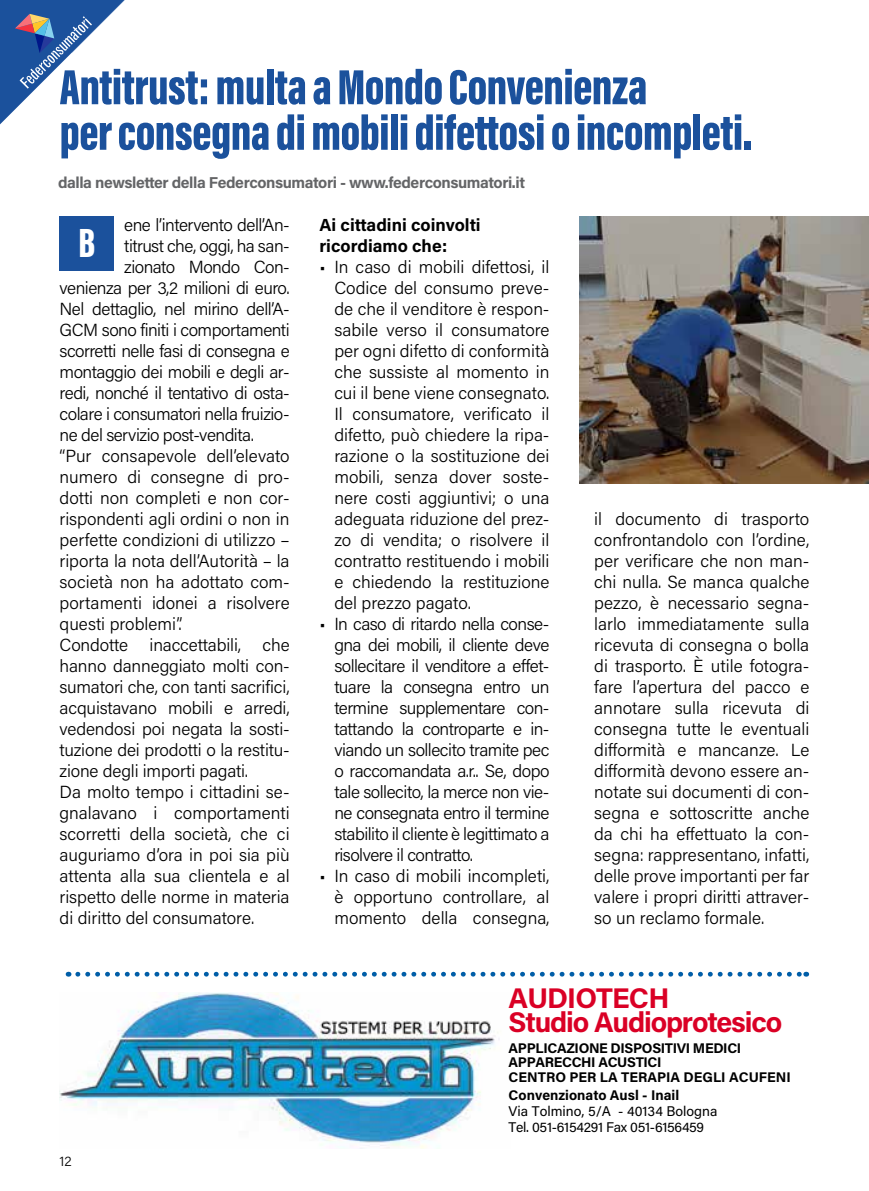
<style>
.page{position:relative;width:869px;height:1191px;background:#fff}
.page>*{position:absolute;margin:0;border:0;box-sizing:border-box;transform-origin:0 0}
.t1{font:900 50.75px/45.5px "Acumin Pro Extra Cond";letter-spacing:-.01em;color:#1b519c}
.t2{font:900 42px "Acumin Pro Extra Cond";color:#fff}
.t3{font:700 28.53px/24px "Acumin Pro";letter-spacing:-.04em;color:#da0025}
.t4{font:300 17.5px/21px "Acumin Pro";letter-spacing:-.005em;color:#000;text-align:justify}
.t5{font:300 17.5px "Acumin Pro";letter-spacing:-.03em;color:#000}
.t6{font:700 17.5px/21px "Acumin Pro";color:#000}
.t7{font:700 15.75px "Acumin Pro";letter-spacing:-.025em;color:#646567}
.t8{font:14px/15.8px "Acumin Pro";letter-spacing:-.02em;color:#000}
.t9{font:700 14px/18.2px "Acumin Pro";color:#000}
.t10{font:700 14px/13.7px "Acumin Pro";letter-spacing:-.025em;color:#000}
.t11{font:300 14px "Acumin Pro";color:#000}
</style>
<div class="page">
<svg style="left:0;top:0;width:124px;height:124px"></svg>
<div style="left:60px;top:216px;width:54px;height:55px;background:#1b519c"></div>
<svg style="left:78px;top:971px;width:728px;height:5px"></svg>
<img style="left:60px;top:992px;width:438px;height:156px">
<img style="left:579px;top:216px;width:289px;height:268px">
<h1 class="t1" style="left:60px;top:64px;width:694px">Antitrust: multa a Mondo Convenienza<br>per consegna di mobili difettosi o incompleti.</h1>
<p class="t7" style="left:58px;top:171px;width:468px">dalla newsletter della Federconsumatori - www.federconsumatori.it</p>
<p class="t5" style="left:124px;top:213px;width:167px">ene l’intervento dell’An-</p>
<p class="t5" style="left:124px;top:234px;width:167px">titrust che, oggi, ha san-</p>
<p class="t5" style="left:124px;top:255px;width:167px">zionato Mondo Con-</p>
<p class="t5" style="left:60px;top:276px;width:231px">venienza per 3,2 milioni di euro.</p>
<p class="t5" style="left:60px;top:297px;width:231px">Nel dettaglio, nel mirino dell’A-</p>
<p class="t5" style="left:60px;top:318px;width:231px">GCM sono finiti i comportamenti</p>
<p class="t5" style="left:60px;top:339px;width:231px">scorretti nelle fasi di consegna e</p>
<p class="t5" style="left:60px;top:360px;width:231px">montaggio dei mobili e degli ar-</p>
<p class="t5" style="left:60px;top:381px;width:231px">redi, nonché il tentativo di osta-</p>
<p class="t5" style="left:60px;top:402px;width:231px">colare i consumatori nella fruizio-</p>
<p class="t5" style="left:60px;top:423px;width:196px">ne del servizio post-vendita.</p>
<p class="t4" style="left:60px;top:445px;width:231px">“Pur consapevole dell’elevato</p>
<p class="t4" style="left:60px;top:466px;width:231px">numero di consegne di pro-</p>
<p class="t4" style="left:60px;top:487px;width:231px">dotti non completi e non cor-</p>
<p class="t4" style="left:60px;top:508px;width:231px">rispondenti agli ordini o non in</p>
<p class="t4" style="left:60px;top:529px;width:231px">perfette condizioni di utilizzo –</p>
<p class="t4" style="left:60px;top:550px;width:231px">riporta la nota dell’Autorità – la</p>
<p class="t4" style="left:60px;top:571px;width:231px">società non ha adottato com-</p>
<p class="t4" style="left:60px;top:592px;width:231px">portamenti idonei a risolvere</p>
<p class="t4" style="left:60px;top:613px;width:124px">questi problemi”.</p>
<p class="t4" style="left:60px;top:634px;width:231px">Condotte inaccettabili, che</p>
<p class="t4" style="left:60px;top:655px;width:231px">hanno danneggiato molti con-</p>
<p class="t4" style="left:60px;top:676px;width:231px">sumatori che, con tanti sacrifici,</p>
<p class="t4" style="left:60px;top:697px;width:231px">acquistavano mobili e arredi,</p>
<p class="t4" style="left:60px;top:718px;width:231px">vedendosi poi negata la sosti-</p>
<p class="t4" style="left:60px;top:739px;width:231px">tuzione dei prodotti o la restitu-</p>
<p class="t4" style="left:60px;top:760px;width:190px">zione degli importi pagati.</p>
<p class="t4" style="left:60px;top:781px;width:231px">Da molto tempo i cittadini se-</p>
<p class="t4" style="left:60px;top:802px;width:231px">gnalavano i comportamenti</p>
<p class="t4" style="left:60px;top:823px;width:231px">scorretti della società, che ci</p>
<p class="t4" style="left:60px;top:844px;width:231px">auguriamo d’ora in poi sia più</p>
<p class="t4" style="left:60px;top:865px;width:231px">attenta alla sua clientela e al</p>
<p class="t4" style="left:60px;top:886px;width:231px">rispetto delle norme in materia</p>
<p class="t4" style="left:60px;top:907px;width:196px">di diritto del consumatore.</p>
<h2 class="t2" style="left:78px;top:217px;width:18px">B</h2>
<p class="t6" style="left:319px;top:214px;width:163px">Ai cittadini coinvolti ricordiamo che:</p>
<p class="t4" style="left:334px;top:256px;width:216px;text-indent:-15px">• In caso di mobili difettosi, il Codice del consumo preve&shy;de che il venditore è respon&shy;sabile verso il consumatore per ogni difetto di conformità che sussiste al momento in cui il bene viene consegnato.<br>Il consumatore, verificato il difetto, può chiedere la ripa&shy;razione o la sostituzione dei mobili, senza dover soste&shy;nere costi aggiuntivi; o una adeguata riduzione del prez&shy;zo di vendita; o risolvere il contratto restituendo i mobili e chiedendo la restituzione del prezzo pagato.</p>
<p class="t4" style="left:334px;top:613px;width:216px;text-indent:-15px">• In caso di ritardo nella conse&shy;gna dei mobili, il cliente deve sollecitare il venditore a effet&shy;tuare la consegna entro un termine supplementare con&shy;tattando la controparte e in&shy;viando un sollecito tramite pec o raccomandata a.r.. Se, dopo tale sollecito, la merce non vie&shy;ne consegnata entro il termine stabilito il cliente è legittimato a risolvere il contratto.</p>
<p class="t4" style="left:334px;top:865px;width:216px;text-indent:-15px">• In caso di mobili incompleti, è opportuno controllare, al momento della consegna,</p>
<p class="t4" style="left:594px;top:508px;width:216px">il documento di trasporto confrontandolo con l’ordine, per verificare che non man&shy;chi nulla. Se manca qualche pezzo, è necessario segna&shy;larlo immediatamente sulla ricevuta di consegna o bolla di trasporto. È utile fotogra&shy;fare l’apertura del pacco e annotare sulla ricevuta di consegna tutte le eventuali difformità e mancanze. Le difformità devono essere an&shy;notate sui documenti di con&shy;segna e sottoscritte anche da chi ha effettuato la con&shy;segna: rappresentano, infatti, delle prove importanti per far valere i propri diritti attraver&shy;so un reclamo formale.</p>
<p class="t11" style="left:60px;top:1151px;width:14px">12</p>
<h3 class="t3" style="left:508px;top:985px;width:275px">AUDIOTECH<br>Studio Audioprotesico</h3>
<p class="t10" style="left:508px;top:1040px;width:234px">APPLICAZIONE DISPOSITIVI MEDICI<br>APPARECCHI ACUSTICI</p>
<p class="t9" style="left:508px;top:1067px;width:283px">CENTRO PER LA TERAPIA DEGLI ACUFENI<br>Convenzionato Ausl - Inail</p>
<p class="t8" style="left:508px;top:1102px;width:210px">Via Tolmino, 5/A - 40134 Bologna<br>Tel. 051-6154291 Fax 051-6156459</p>
</div>
